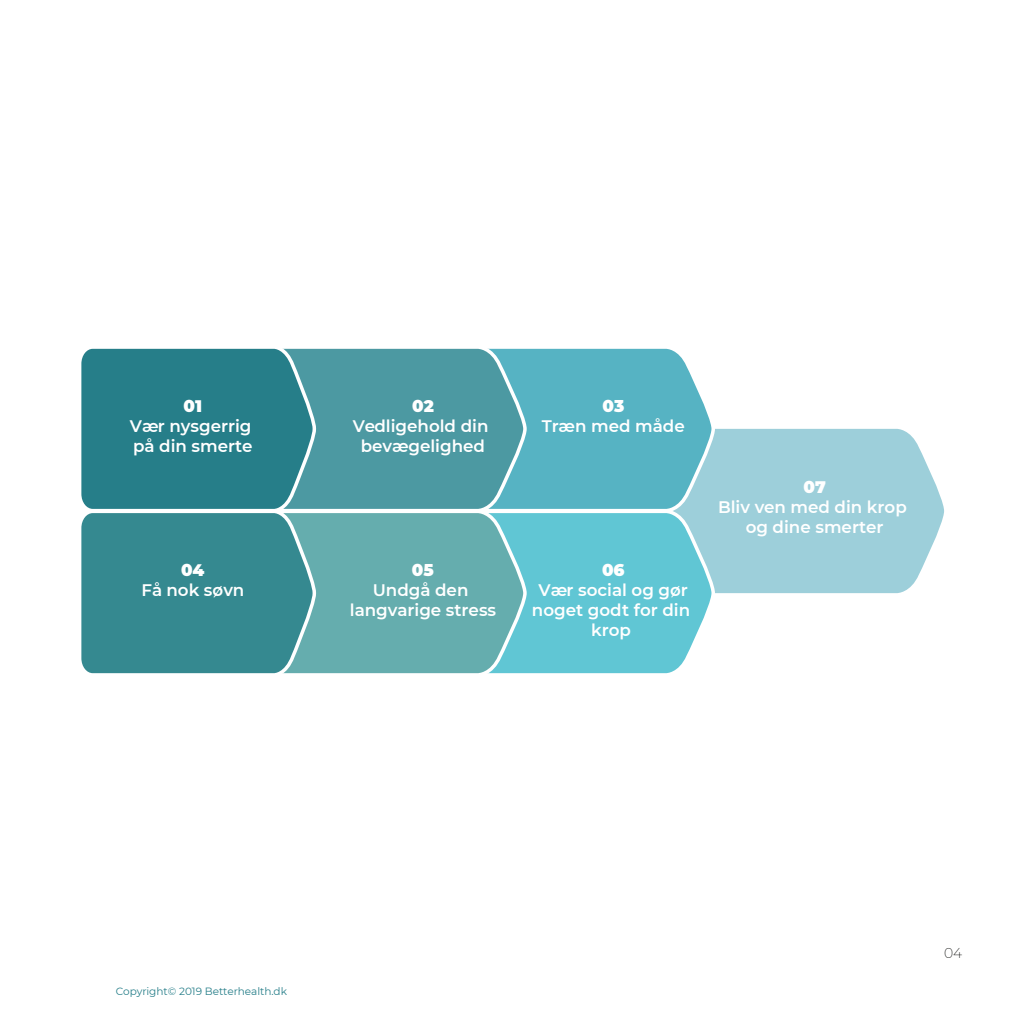
<style>
.page{position:relative;width:1022px;height:1022px;background:#fff}
.page>*{position:absolute;margin:0;border:0;box-sizing:border-box;transform-origin:0 0}
.t1{font:600 16.62px/20.1px "Montserrat";color:#fff;text-align:center}
.t2{font:900 16.62px "Montserrat";color:#fff}
.t3{font:200 14px "Montserrat";color:#040503}
.t4{font:10.5px "Montserrat";color:#267e89}
</style>
<div class="page">
<svg style="left:717px;top:429px;width:227px;height:164px;background:#a3d2dc"></svg>
<svg style="left:528px;top:348px;width:189px;height:160px;background:#63b8c7"></svg>
<svg style="left:318px;top:348px;width:210px;height:160px;background:#509da6"></svg>
<svg style="left:528px;top:508px;width:189px;height:166px;background:#6fcad7"></svg>
<svg style="left:318px;top:508px;width:210px;height:166px;background:#6bb2b4"></svg>
<svg style="left:81px;top:348px;width:237px;height:326px;background:#378992"></svg>
<p class="t2" style="left:184px;top:393px;width:20px">01</p>
<p class="t1" style="left:130px;top:415px;width:124px;text-align:left">Vær nysgerrig på din smerte</p>
<p class="t2" style="left:181px;top:558px;width:25px">04</p>
<p class="t1" style="left:141px;top:579px;width:104px">Få nok søvn</p>
<p class="t2" style="left:412px;top:393px;width:23px">02</p>
<p class="t1" style="left:353px;top:415px;width:137px">Vedligehold din bevægelighed</p>
<p class="t2" style="left:412px;top:558px;width:23px">05</p>
<p class="t1" style="left:350px;top:579px;width:148px">Undgå den langvarige stress</p>
<p class="t2" style="left:602px;top:393px;width:23px">03</p>
<p class="t1" style="left:542px;top:415px;width:145px">Træn med måde</p>
<p class="t2" style="left:602px;top:558px;width:24px">06</p>
<p class="t1" style="left:532px;top:579px;width:160px">Vær social og gør noget godt for din krop</p>
<p class="t2" style="left:803px;top:474px;width:24px">07</p>
<p class="t1" style="left:718px;top:496px;width:190px">Bliv ven med din krop og dine smerter</p>
<p class="t4" style="left:116px;top:984px;width:173px">Copyright© 2019 Betterhealth.dk</p>
<p class="t3" style="left:944px;top:943px;width:20px">04</p>
</div>
